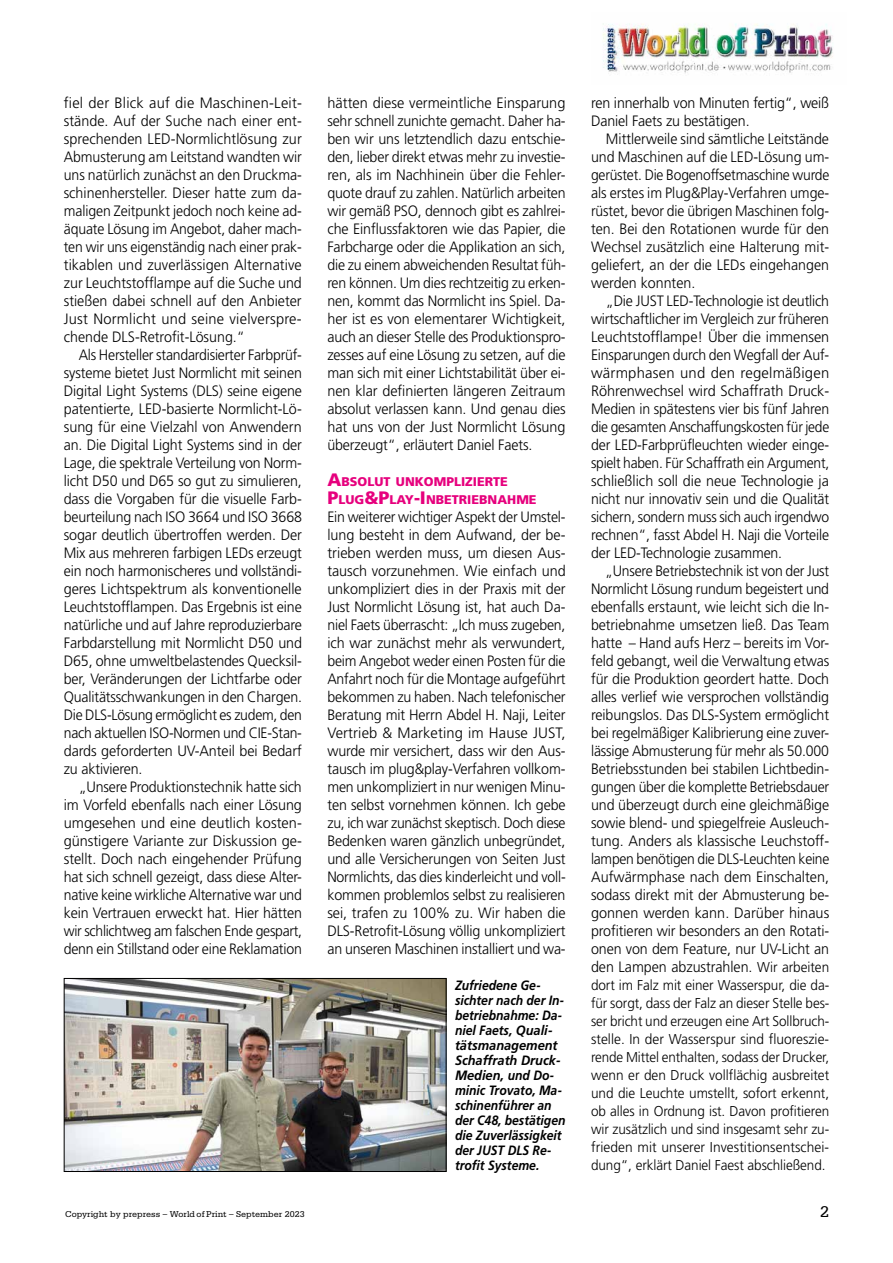
<style>
.page{position:relative;width:893px;height:1263px;background:#fff}
.page>*{position:absolute;margin:0;border:0;box-sizing:border-box;transform-origin:0 0}
.t1{font:16.5px "Serifa";color:#000}
.t2{font:300 15px/18px "Frutiger";letter-spacing:-.01em;color:#000;text-align:justify;scale:.94 1}
.t3{font:300 15px/18px "Frutiger";letter-spacing:-.01em;color:#000;text-align:justify;scale:.95 1}
.t4{font:300 15px/18px "Frutiger";letter-spacing:-.01em;color:#000;text-align:justify}
.t5{font:300 15px/18px "Frutiger";letter-spacing:-.01em;color:#000;text-align:justify;scale:.93 1}
.t6{font:300 14.25px/18px "Frutiger";letter-spacing:-.005em;color:#000;text-align:justify;scale:.95 1}
.t7{font:italic 700 13.5px/15px "Frutiger";color:#000;scale:.9 1}
.t8{font:900 12.6px/18px "Frutiger";color:#e6007d}
.t9{font:9px "Serifa";color:#000}
.s1{font-size:18px}
.s2{font-size:14.25px}
</style>
<div class="page">
<img style="left:66px;top:980px;width:378px;height:190px">
<div style="left:64px;top:978px;width:382px;height:194px;border:1px solid #000"></div>
<img style="left:603px;top:23px;width:230px;height:50px">
<p class="t4" style="left:64px;top:94px;width:240px">fiel der Blick auf die Maschinen-Leit&shy;stände. Auf der Suche nach einer ent&shy;sprechenden LED-Normlichtlösung zur Abmusterung am Leitstand wandten wir uns natürlich zunächst an den Druckma&shy;schinenhersteller. Dieser hatte zum da&shy;maligen Zeitpunkt jedoch noch keine ad&shy;äquate Lösung im Angebot, daher mach&shy;ten wir uns eigenständig nach einer prak&shy;tikablen und zuverlässigen Alternative zur Leuchtstofflampe auf die Suche und stießen dabei schnell auf den Anbieter Just Normlicht und seine vielverspre&shy;chende DLS-Retrofit-Lösung.“</p>
<p class="t2" style="left:64px;top:346px;width:255px;text-indent:15px">Als Hersteller standardisierter Farbprüf&shy;systeme bietet Just Normlicht mit seinen Digital Light Systems (DLS) seine eigene patentierte, LED-basierte Normlicht-Lö&shy;sung für eine Vielzahl von Anwendern an. Die Digital Light Systems sind in der Lage, die spektrale Verteilung von Norm&shy;licht D50 und D65 so gut zu simulieren, dass die Vorgaben für die visuelle Farb&shy;beurteilung nach ISO 3664 und ISO 3668 sogar deutlich übertroffen werden. Der Mix aus mehreren farbigen LEDs erzeugt ein noch harmonischeres und vollständi&shy;geres Lichtspektrum als konventionelle Leuchtstofflampen. Das Ergebnis ist eine natürliche und auf Jahre reproduzierbare Farbdarstellung mit Normlicht D50 und D65, ohne umweltbelastendes Quecksil&shy;ber, Veränderungen der Lichtfarbe oder Qualitätsschwankungen in den Chargen.<br>Die DLS-Lösung ermöglicht es zudem, den nach aktuellen ISO-Normen und CIE-Stan&shy;dards geforderten UV-Anteil bei Bedarf zu aktivieren.</p>
<p class="t3" style="left:64px;top:778px;width:252px;text-indent:15px">„Unsere Produktionstechnik hatte sich im Vorfeld ebenfalls nach einer Lösung umgesehen und eine deutlich kosten&shy;günstigere Variante zur Diskussion ge&shy;stellt. Doch nach eingehender Prüfung hat sich schnell gezeigt, dass diese Alter&shy;native keine wirkliche Alternative war und kein Vertrauen erweckt hat. Hier hätten wir schlichtweg am falschen Ende gespart, denn ein Stillstand oder eine Reklamation</p>
<p class="t4" style="left:327px;top:94px;width:240px">hätten diese vermeintliche Einsparung sehr schnell zunichte gemacht. Daher ha&shy;ben wir uns letztendlich dazu entschie&shy;den, lieber direkt etwas mehr zu investie&shy;ren, als im Nachhinein über die Fehler&shy;quote drauf zu zahlen. Natürlich arbeiten wir gemäß PSO, dennoch gibt es zahlrei&shy;che Einflussfaktoren wie das Papier, die Farbcharge oder die Applikation an sich, die zu einem abweichenden Resultat füh&shy;ren können. Um dies rechtzeitig zu erken&shy;nen, kommt das Normlicht ins Spiel. Da&shy;her ist es von elementarer Wichtigkeit, auch an dieser Stelle des Produktionspro&shy;zesses auf eine Lösung zu setzen, auf die man sich mit einer Lichtstabilität über ei&shy;nen klar definierten längeren Zeitraum absolut verlassen kann. Und genau dies hat uns von der Just Normlicht Lösung überzeugt“, erläutert Daniel Faets.</p>
<p class="t8" style="left:327px;top:472px;width:209px"><span class="s1">A</span>BSOLUT UNKOMPLIZIERTE<br><span class="s1">P</span>LUG<span class="s1">&amp;P</span>LAY<span class="s1">-I</span> NBETRIEBNAHME</p>
<p class="t2" style="left:327px;top:508px;width:255px">Ein weiterer wichtiger Aspekt der Umstel&shy;lung besteht in dem Aufwand, der be&shy;trieben werden muss, um diesen Aus&shy;tausch vorzunehmen. Wie einfach und unkompliziert dies in der Praxis mit der Just Normlicht Lösung ist, hat auch Da&shy;niel Faets überrascht: „Ich muss zugeben, ich war zunächst mehr als verwundert, beim Angebot weder einen Posten für die Anfahrt noch für die Montage aufgeführt bekommen zu haben. Nach telefonischer Beratung mit Herrn Abdel H. Naji, Leiter Vertrieb &amp; Marketing im Hause JUST, wurde mir versichert, dass wir den Aus&shy;tausch im plug&amp;play-Verfahren vollkom&shy;men unkompliziert in nur wenigen Minu&shy;ten selbst vornehmen können. Ich gebe zu, ich war zunächst skeptisch. Doch diese Bedenken waren gänzlich unbegründet, und alle Versicherungen von Seiten Just Normlichts, das dies kinderleicht und voll&shy;kommen problemlos selbst zu realisieren sei, trafen zu 100% zu. Wir haben die DLS-Retrofit-Lösung völlig unkompliziert an unseren Maschinen installiert und wa-</p>
<p class="t7" style="left:455px;top:978px;width:124px">Zufriedene Ge&shy;sichter nach der In&shy;betriebnahme: Da&shy;niel Faets, Quali&shy;tätsmanagement<br>Schaffrath Druck-<br>Medien, und Do&shy;minic Trovato, Ma&shy;schinenführer an der C48, bestätigen die Zuverlässigkeit der JUST DLS Re&shy;trofit Systeme.</p>
<p class="t3" style="left:591px;top:94px;width:252px">ren innerhalb von Minuten fertig“, weiß<br>Daniel Faets zu bestätigen.</p>
<p class="t3" style="left:591px;top:130px;width:252px;text-indent:15px">Mittlerweile sind sämtliche Leitstände und Maschinen auf die LED-Lösung um&shy;gerüstet. Die Bogenoffsetmaschine wurde als erstes im Plug&amp;Play-Verfahren umge&shy;rüstet, bevor die übrigen Maschinen folg&shy;ten. Bei den Rotationen wurde für den Wechsel zusätzlich eine Halterung mit&shy;geliefert, an der die LEDs eingehangen werden konnten.</p>
<p class="t3" style="left:591px;top:292px;width:252px;text-indent:15px">„Die JUST LED-Technologie ist deutlich wirtschaftlicher im Vergleich zur früheren Leuchtstofflampe! Über die immensen Einsparungen durch den Wegfall der Auf&shy;wärmphasen und den regelmäßigen Röhrenwechsel wird Schaffrath Druck-Medien in spätestens vier bis fünf Jahren die gesamten Anschaffungskosten für jede der LED-Farbprüfleuchten wieder einge&shy;spielt haben. Für Schaffrath ein Argument, schließlich soll die neue Technologie ja nicht nur innovativ sein und die Qualität sichern, sondern muss sich auch irgendwo rechnen“, fasst Abdel H. Naji die Vorteile der LED-Technologie zusammen.</p>
<p class="t5" style="left:591px;top:562px;width:258px;text-indent:14px">„Unsere Betriebstechnik ist von der Just Normlicht Lösung rundum begeistert und ebenfalls erstaunt, wie leicht sich die In&shy;betriebnahme umsetzen ließ. Das Team hatte – Hand aufs Herz – bereits im Vor&shy;feld gebangt, weil die Verwaltung etwas für die Produktion geordert hatte. Doch alles verlief wie versprochen vollständig reibungslos. Das DLS-System ermöglicht bei regelmäßiger Kalibrierung eine zuver&shy;lässige Abmusterung für mehr als 50.000<br>Betriebsstunden bei stabilen Lichtbedin&shy;gungen über die komplette Betriebsdauer und überzeugt durch eine gleichmäßige sowie blend- und spiegelfreie Ausleuch&shy;tung. Anders als klassische Leuchstoff&shy;lampen benötigen die DLS-Leuchten keine Aufwärmphase nach dem Einschalten, sodass direkt mit der Abmusterung be&shy;gonnen werden kann. Darüber hinaus profitieren wir besonders an den Rotati&shy;onen von dem Feature, nur UV-Licht an den Lampen abzustrahlen. <span class="s2">Wir arbeiten</span></p>
<p class="t6" style="left:591px;top:976px;width:252px">dort im Falz mit einer Wasserspur, die da&shy;für sorgt, dass der Falz an dieser Stelle bes&shy;ser bricht und erzeugen eine Art Sollbruch&shy;stelle. In der Wasserspur sind fluoreszie&shy;rende Mittel enthalten, sodass der Drucker, wenn er den Druck vollflächig ausbreitet und die Leuchte umstellt, sofort erkennt, ob alles in Ordnung ist. Davon profitieren wir zusätzlich und sind insgesamt sehr zu&shy;frieden mit unserer Investitionsentschei&shy;dung“, erklärt Daniel Faest abschließend.</p>
<p class="t9" style="left:65px;top:1209px;width:241px">Copyright by prepress – World of Print – September 2023</p>
<p class="t1" style="left:820px;top:1202px;width:11px">2</p>
</div>
